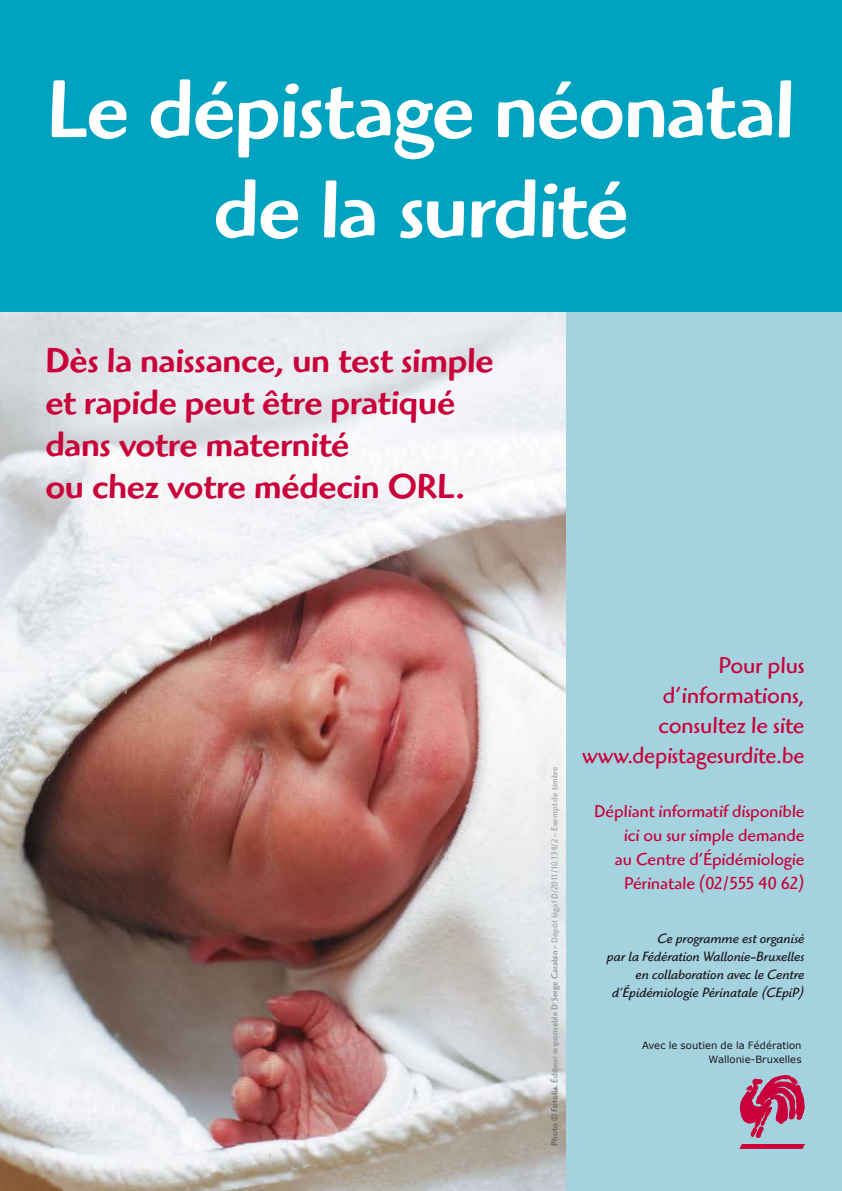
<style>
.page{position:relative;width:842px;height:1191px;background:#fff}
.page>*{position:absolute;margin:0;border:0;box-sizing:border-box;transform-origin:0 0}
.t1{font:500 85px/100px "Highlander";letter-spacing:-.02em;color:#fff;text-align:center}
.t2{font:500 36px/42px "Highlander";letter-spacing:-.01em;color:#c90039}
.t3{font:24px/30px "Highlander";letter-spacing:-.005em;color:#c90039;text-align:right}
.t4{font:18px/24px "Highlander";letter-spacing:-.005em;color:#c90039;text-align:right}
.t5{font:italic 14px/18px "Highlander";letter-spacing:-.005em;color:#1a171c;text-align:right}
.t6{font:10px/14px "Verdana";color:#1a171c;text-align:right}
.t7{font:9px "Highlander";letter-spacing:.01em;color:#9c9e9f}
.s1{color:#58585a}
.s2{color:#87888a}
</style>
<div class="page">
<img style="left:0;top:312px;width:566px;height:879px">
<div style="left:566px;top:309px;width:276px;height:882px;background:#a5d2df"></div>
<div style="left:0;top:0;width:842px;height:312px;background:#00a3bf"></div>
<svg style="left:740px;top:1144px;width:64px;height:4px"></svg>
<svg style="left:740px;top:1075px;width:64px;height:63px"></svg>
<h1 class="t1" style="left:47px;top:60px;width:750px">Le dépistage néonatal de la surdité</h1>
<h2 class="t2" style="left:45px;top:339px;width:450px">Dès la naissance, un test simple et rapide peut être pratiqué dans votre maternité<br>ou chez votre médecin ORL.</h2>
<p class="t7" style="left:549px;top:1145px;width:380px;rotate:-90deg"><span class="s1">Photo © Fotolia.</span> <span class="s2">Éditeur responsable D</span><sup>r</sup> <span class="s2">Serge Carabin -</span> Dépôt légal D/2011/10.134/2 - Exempt de timbre</p>
<h3 class="t3" style="left:582px;top:651px;width:223px">Pour plus d’informations, consultez le site www.depistagesurdite.be</h3>
<p class="t4" style="left:594px;top:799px;width:212px">Dépliant informatif disponible ici ou sur simple demande<br>au Centre d’Épidémiologie<br>Périnatale (02/555 40 62)</p>
<p class="t5" style="left:607px;top:930px;width:199px">Ce programme est organisé<br>par la Fédération Wallonie-Bruxelles en collaboration avec le Centre d’Épidémiologie Périnatale (CEpiP)</p>
<p class="t6" style="left:642px;top:1038px;width:161px">Avec le soutien de la Fédération<br>Wallonie-Bruxelles</p>
</div>
